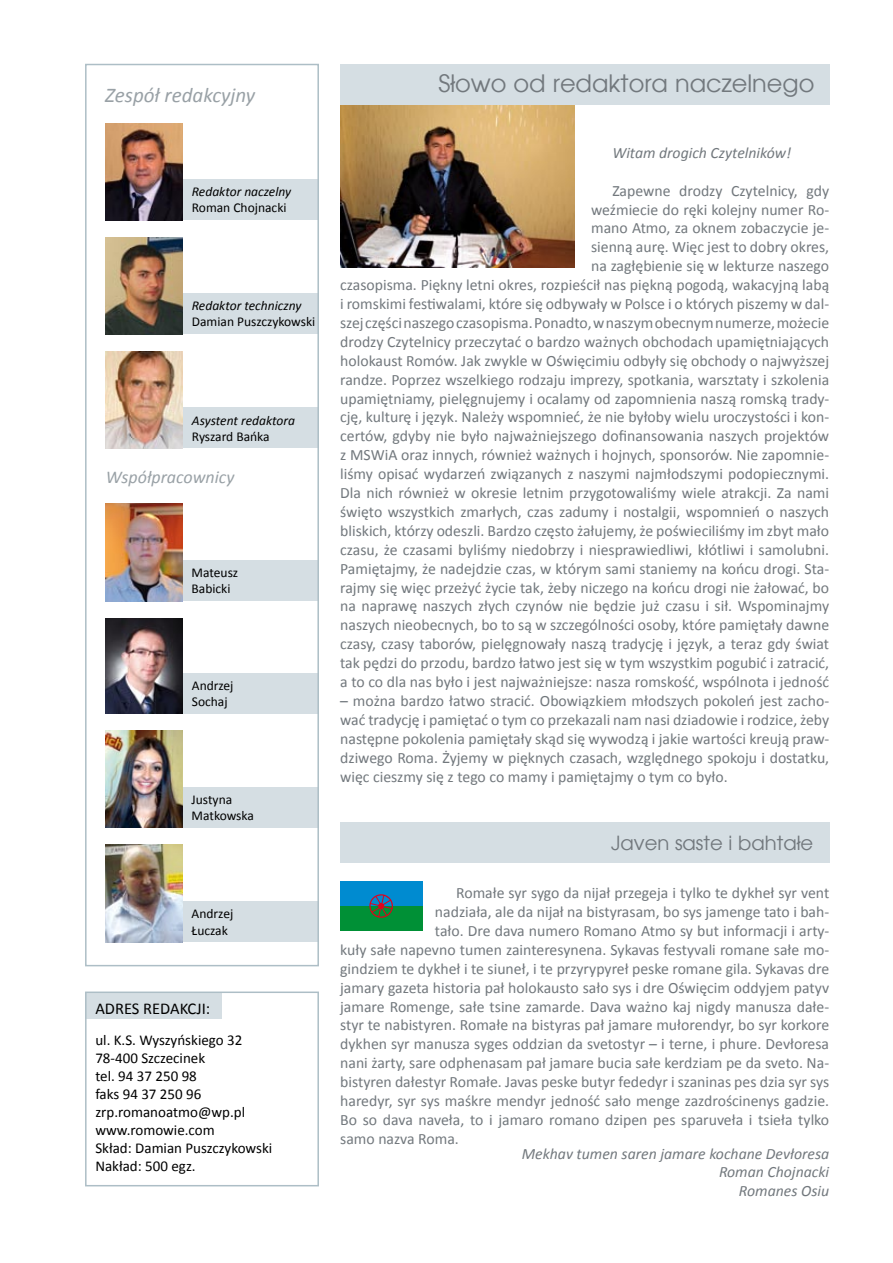
<style>
.page{position:relative;width:893px;height:1263px;background:#fff}
.page>*{position:absolute;margin:0;border:0;box-sizing:border-box;transform-origin:0 0}
.t1{font:24px "Avalon";color:#72787d}
.t2{font:italic 21px "Calibri";color:#99a1a6}
.t3{font:19.5px "Avalon";color:#72787d}
.t4{font:italic 18px "Calibri";color:#99a1a6}
.t5{font:16.5px "Calibri";color:#000}
.t6{font:15.75px/18.9px "Calibri";color:#72787d;text-align:right}
.t7{font:italic 15.75px/18.9px "Calibri";color:#72787d;text-align:right}
.t8{font:15px/18px "Calibri";color:#000}
.t9{font:13.5px/16.2px "Calibri";color:#000}
.t10{font:italic 13.5px "Calibri";color:#000}
</style>
<div class="page">
<div style="left:174px;top:407px;width:145px;height:41px;background:#d5dee3"></div>
<img style="left:106px;top:351px;width:77px;height:97px">
<div style="left:174px;top:673px;width:145px;height:41px;background:#d5dee3"></div>
<img style="left:106px;top:618px;width:77px;height:96px">
<img style="left:340px;top:105px;width:234px;height:163px">
<div style="left:340px;top:64px;width:489px;height:41px;background:#d5dee3"></div>
<div style="left:174px;top:787px;width:145px;height:41px;background:#d5dee3"></div>
<div style="left:174px;top:560px;width:145px;height:41px;background:#d5dee3"></div>
<div style="left:174px;top:293px;width:145px;height:41px;background:#d5dee3"></div>
<div style="left:174px;top:179px;width:145px;height:41px;background:#d5dee3"></div>
<div style="left:85px;top:992px;width:136px;height:27px;background:#d5dee3"></div>
<img style="left:106px;top:504px;width:77px;height:97px">
<img style="left:106px;top:730px;width:77px;height:98px">
<img style="left:106px;top:237px;width:77px;height:97px">
<div style="left:174px;top:901px;width:145px;height:41px;background:#d5dee3"></div>
<img style="left:106px;top:845px;width:77px;height:97px">
<img style="left:106px;top:124px;width:77px;height:96px">
<div style="left:85px;top:991px;width:234px;height:195px;border:2px solid #adbec6"></div>
<div style="left:340px;top:881px;width:82px;height:25px;background:#008bd0"></div>
<div style="left:340px;top:906px;width:82px;height:25px;background:#009036"></div>
<svg style="left:369px;top:894px;width:24px;height:24px"></svg>
<div style="left:340px;top:822px;width:489px;height:41px;background:#d5dee3"></div>
<div style="left:85px;top:64px;width:234px;height:902px;border:2px solid #adbec6"></div>
<h2 class="t2" style="left:105px;top:82px;width:152px">Zespół redakcyjny</h2>
<p class="t10" style="left:192px;top:183px;width:101px">Redaktor naczelny</p>
<p class="t9" style="left:192px;top:199px;width:96px">Roman Chojnacki</p>
<p class="t10" style="left:192px;top:297px;width:111px">Redaktor techniczny</p>
<p class="t9" style="left:192px;top:313px;width:125px">Damian Puszczykowski</p>
<p class="t10" style="left:192px;top:412px;width:105px">Asystent redaktora</p>
<p class="t9" style="left:192px;top:428px;width:79px">Ryszard Bańka</p>
<p class="t4" style="left:106px;top:466px;width:130px">Współpracownicy</p>
<p class="t9" style="left:192px;top:564px;width:48px">Mateusz<br>Babicki</p>
<p class="t9" style="left:192px;top:676px;width:43px">Andrzej<br>Sochaj</p>
<p class="t9" style="left:192px;top:791px;width:64px">Justyna<br>Matkowska</p>
<p class="t9" style="left:192px;top:905px;width:43px">Andrzej<br>Łuczak</p>
<p class="t5" style="left:95px;top:998px;width:117px">ADRES REDAKCJI:</p>
<p class="t8" style="left:95px;top:1030px;width:178px">ul. K.S. Wyszyńskiego 32<br>78-400 Szczecinek<br>tel. 94 37 250 98<br>faks 94 37 250 96 zrp.romanoatmo@wp.pl www.romowie.com<br>Skład: Damian Puszczykowski<br>Nakład: 500 egz.</p>
<h1 class="t1" style="left:438px;top:69px;width:377px">Słowo od redaktora naczelnego</h1>
<p class="t7" style="left:612px;top:142px;width:180px">Witam drogich Czytelników!</p>
<p class="t6" style="left:340px;top:180px;width:491px">Zapewne drodzy Czytelnicy, gdy<br>weźmiecie do ręki kolejny numer Ro-<br>mano Atmo, za oknem zobaczycie je-<br>sienną aurę. Więc jest to dobry okres,<br>na zagłębienie się w lekturze naszego<br>czasopisma. Piękny letni okres, rozpieścił nas piękną pogodą, wakacyjną labą i romskimi festiwalami, które się odbywały w Polsce i o których piszemy w dal&shy;szej części naszego czasopisma. Ponadto, w naszym obecnym numerze, możecie drodzy Czytelnicy przeczytać o bardzo ważnych obchodach upamiętniających holokaust Romów. Jak zwykle w Oświęcimiu odbyły się obchody o najwyższej randze. Poprzez wszelkiego rodzaju imprezy, spotkania, warsztaty i szkolenia upamiętniamy, pielęgnujemy i ocalamy od zapomnienia naszą romską trady&shy;cję, kulturę i język. Należy wspomnieć, że nie byłoby wielu uroczystości i kon&shy;certów, gdyby nie było najważniejszego dofinansowania naszych projektów z MSWiA oraz innych, również ważnych i hojnych, sponsorów. Nie zapomnie&shy;liśmy opisać wydarzeń związanych z naszymi najmłodszymi podopiecznymi.<br>Dla nich również w okresie letnim przygotowaliśmy wiele atrakcji. Za nami święto wszystkich zmarłych, czas zadumy i nostalgii, wspomnień o naszych bliskich, którzy odeszli. Bardzo często żałujemy, że poświeciliśmy im zbyt mało czasu, że czasami byliśmy niedobrzy i niesprawiedliwi, kłótliwi i samolubni.<br>Pamiętajmy, że nadejdzie czas, w którym sami staniemy na końcu drogi. Sta&shy;rajmy się więc przeżyć życie tak, żeby niczego na końcu drogi nie żałować, bo na naprawę naszych złych czynów nie będzie już czasu i sił. Wspominajmy naszych nieobecnych, bo to są w szczególności osoby, które pamiętały dawne czasy, czasy taborów, pielęgnowały naszą tradycję i język, a teraz gdy świat tak pędzi do przodu, bardzo łatwo jest się w tym wszystkim pogubić i zatracić, a to co dla nas było i jest najważniejsze: nasza romskość, wspólnota i jedność</p>
<p class="t6" style="left:340px;top:690px;width:491px;text-align:justify">– można bardzo łatwo stracić. Obowiązkiem młodszych pokoleń jest zacho&shy;wać tradycję i pamiętać o tym co przekazali nam nasi dziadowie i rodzice, żeby następne pokolenia pamiętały skąd się wywodzą i jakie wartości kreują praw&shy;dziwego Roma. Żyjemy w pięknych czasach, względnego spokoju i dostatku, więc cieszmy się z tego co mamy i pamiętajmy o tym co było.</p>
<p class="t3" style="left:611px;top:831px;width:204px">Javen saste i bahtałe</p>
<p class="t6" style="left:456px;top:883px;width:375px">Romałe syr sygo da nijał przegeja i tylko te dykheł syr vent</p>
<p class="t6" style="left:435px;top:901px;width:396px">nadziała, ale da nijał na bistyrasam, bo sys jamenge tato i bah-</p>
<p class="t6" style="left:435px;top:920px;width:396px">tało. Dre dava numero Romano Atmo sy but informacji i arty-</p>
<p class="t6" style="left:340px;top:939px;width:490px">kuły sałe napevno tumen zainteresynena. Sykavas festyvali romane sałe mo-</p>
<p class="t6" style="left:340px;top:958px;width:490px">gindziem te dykheł i te siuneł, i te przyrypyreł peske romane gila. Sykavas dre</p>
<p class="t6" style="left:340px;top:977px;width:491px">jamary gazeta historia pał holokausto sało sys i dre Oświęcim oddyjem patyv</p>
<p class="t6" style="left:340px;top:996px;width:490px">jamare Romenge, sałe tsine zamarde. Dava ważno kaj nigdy manusza dałe-</p>
<p class="t6" style="left:340px;top:1015px;width:491px">styr te nabistyren. Romałe na bistyras pał jamare mułorendyr, bo syr korkore</p>
<p class="t6" style="left:340px;top:1034px;width:490px">dykhen syr manusza syges oddzian da svetostyr – i terne, i phure. Devłoresa</p>
<p class="t6" style="left:340px;top:1053px;width:490px">nani żarty, sare odphenasam pał jamare bucia sałe kerdziam pe da sveto. Na-</p>
<p class="t6" style="left:340px;top:1072px;width:490px">bistyren dałestyr Romałe. Javas peske butyr fededyr i szaninas pes dzia syr sys</p>
<p class="t6" style="left:340px;top:1090px;width:490px">haredyr, syr sys maśkre mendyr jedność sało menge zazdrościnenys gadzie.</p>
<p class="t6" style="left:340px;top:1109px;width:491px">Bo so dava naveła, to i jamaro romano dzipen pes sparuveła i tsieła tylko</p>
<p class="t6" style="left:340px;top:1128px;width:120px">samo nazva Roma.</p>
<p class="t7" style="left:522px;top:1143px;width:309px">Mekhav tumen saren jamare kochane Devłoresa<br>Roman Chojnacki<br>Romanes Osiu</p>
</div>
